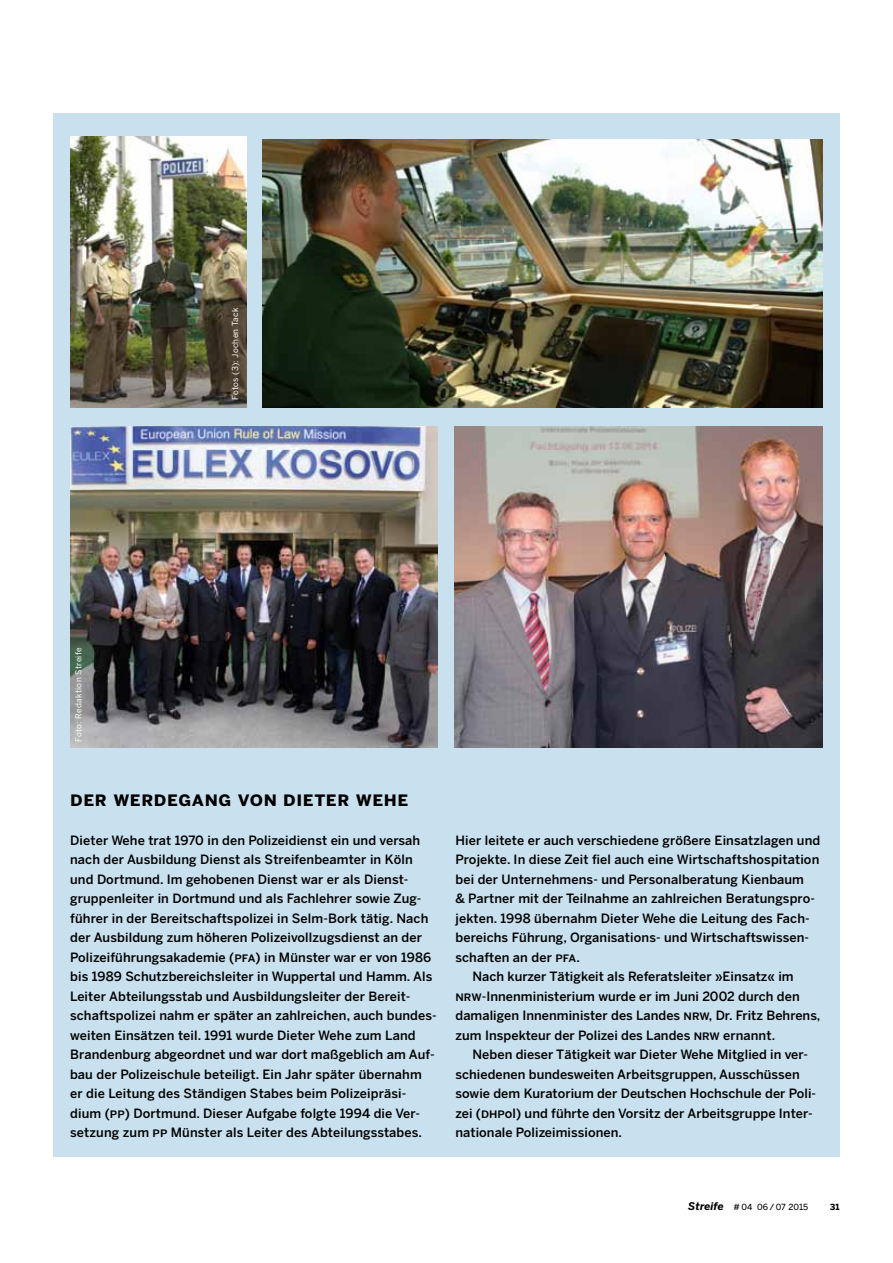
<style>
.page{position:relative;width:893px;height:1263px;background:#fff}
.page>*{position:absolute;margin:0;border:0;box-sizing:border-box;transform-origin:0 0}
.t1{font:19.5px "Benton Sans Bold SC";letter-spacing:.03em;color:#000}
.t2{font:500 12.75px/19.5px "Benton Sans";letter-spacing:.01em;color:#000}
.t3{font:10.5px "Benton Sans Regular SC";color:#000}
.t4{font:10.5px "Benton Sans Bold SC";color:#000}
.t5{font:8.25px "Benton Sans";letter-spacing:.04em;color:#fff}
.s1{font-family:"Benton Sans Medium SC";font-weight:400}
.s2{font-family:"Benton Sans";font-weight:700;font-style:italic}
</style>
<div class="page">
<div style="left:53px;top:113px;width:787px;height:663px;background:#c9e0ee"></div>
<div style="left:53px;top:774px;width:787px;height:383px;background:#c9e0ee"></div>
<img style="left:455px;top:426px;width:368px;height:321px">
<img style="left:70px;top:426px;width:368px;height:321px">
<img style="left:262px;top:139px;width:561px;height:269px">
<img style="left:70px;top:137px;width:176px;height:271px">
<p class="t5" style="left:73px;top:742px;width:96px;rotate:-90deg">Foto: Redaktion Streife</p>
<p class="t5" style="left:230px;top:400px;width:94px;rotate:-90deg">Fotos (3): Jochen Tack</p>
<h1 class="t1" style="left:70px;top:787px;width:340px">DER WERDEGANG VON DIETER WEHE</h1>
<p class="t2" style="left:70px;top:830px;width:368px">Dieter Wehe trat 1970 in den Polizeidienst ein und versah nach der Ausbildung Dienst als Streifenbeamter in Köln und Dortmund. Im gehobenen Dienst war er als Dienst&shy;gruppenleiter in Dortmund und als Fachlehrer sowie Zug&shy;führer in der Bereitschaftspolizei in Selm-Bork tätig. Nach der Ausbildung zum höheren Polizeivollzugsdienst an der Polizeiführungsakademie (<span class="s1">PFA</span>) in Münster war er von 1986 bis 1989 Schutzbereichsleiter in Wuppertal und Hamm. Als Leiter Abteilungsstab und Ausbildungsleiter der Bereit&shy;schaftspolizei nahm er später an zahlreichen, auch bundes&shy;weiten Einsätzen teil. 1991 wurde Dieter Wehe zum Land Brandenburg abgeordnet und war dort maßgeblich am Auf&shy;bau der Polizeischule beteiligt. Ein Jahr später übernahm er die Leitung des Ständigen Stabes beim Polizeipräsi&shy;dium (<span class="s1">PP</span>) Dortmund. Dieser Aufgabe folgte 1994 die Ver&shy;setzung zum <span class="s1">PP</span> Münster als Leiter des Abteilungsstabes.</p>
<p class="t2" style="left:455px;top:830px;width:366px">Hier leitete er auch verschiedene größere Einsatzlagen und</p>
<p class="t2" style="left:455px;top:849px;width:365px">Projekte. In diese Zeit fiel auch eine Wirtschaftshospitation</p>
<p class="t2" style="left:455px;top:869px;width:350px">bei der Unternehmens- und Personalberatung Kienbaum</p>
<p class="t2" style="left:455px;top:888px;width:361px">&amp; Partner mit der Teilnahme an zahlreichen Beratungspro-</p>
<p class="t2" style="left:455px;top:908px;width:356px">jekten. 1998 übernahm Dieter Wehe die Leitung des Fach-</p>
<p class="t2" style="left:455px;top:927px;width:355px">bereichs Führung, Organisations- und Wirtschaftswissen-</p>
<p class="t2" style="left:455px;top:947px;width:126px">schaften an der <span class="s1">PFA.</span></p>
<p class="t2" style="left:472px;top:966px;width:323px">Nach kurzer Tätigkeit als Referatsleiter »Einsatz« im</p>
<p class="t2" style="left:455px;top:986px;width:346px"><span class="s1">NRW</span>-Innenministerium wurde er im Juni 2002 durch den</p>
<p class="t2" style="left:455px;top:1005px;width:366px">damaligen Innenminister des Landes <span class="s1">NRW,</span> Dr. Fritz Behrens,</p>
<p class="t2" style="left:455px;top:1025px;width:321px">zum Inspekteur der Polizei des Landes <span class="s1">NRW</span> ernannt.</p>
<p class="t2" style="left:472px;top:1044px;width:337px">Neben dieser Tätigkeit war Dieter Wehe Mitglied in ver-</p>
<p class="t2" style="left:455px;top:1064px;width:346px">schiedenen bundesweiten Arbeitsgruppen, Ausschüssen</p>
<p class="t2" style="left:455px;top:1083px;width:362px">sowie dem Kuratorium der Deutschen Hochschule der Poli-</p>
<p class="t2" style="left:455px;top:1103px;width:359px">zei (<span class="s1">DHP</span>ol) und führte den Vorsitz der Arbeitsgruppe Inter-</p>
<p class="t2" style="left:455px;top:1122px;width:168px">nationale Polizeimissionen.</p>
<p class="t3" style="left:688px;top:1200px;width:121px"><span class="s2">Streife</span> #04 06/07 2015</p>
<p class="t4" style="left:830px;top:1200px;width:11px">31</p>
</div>
